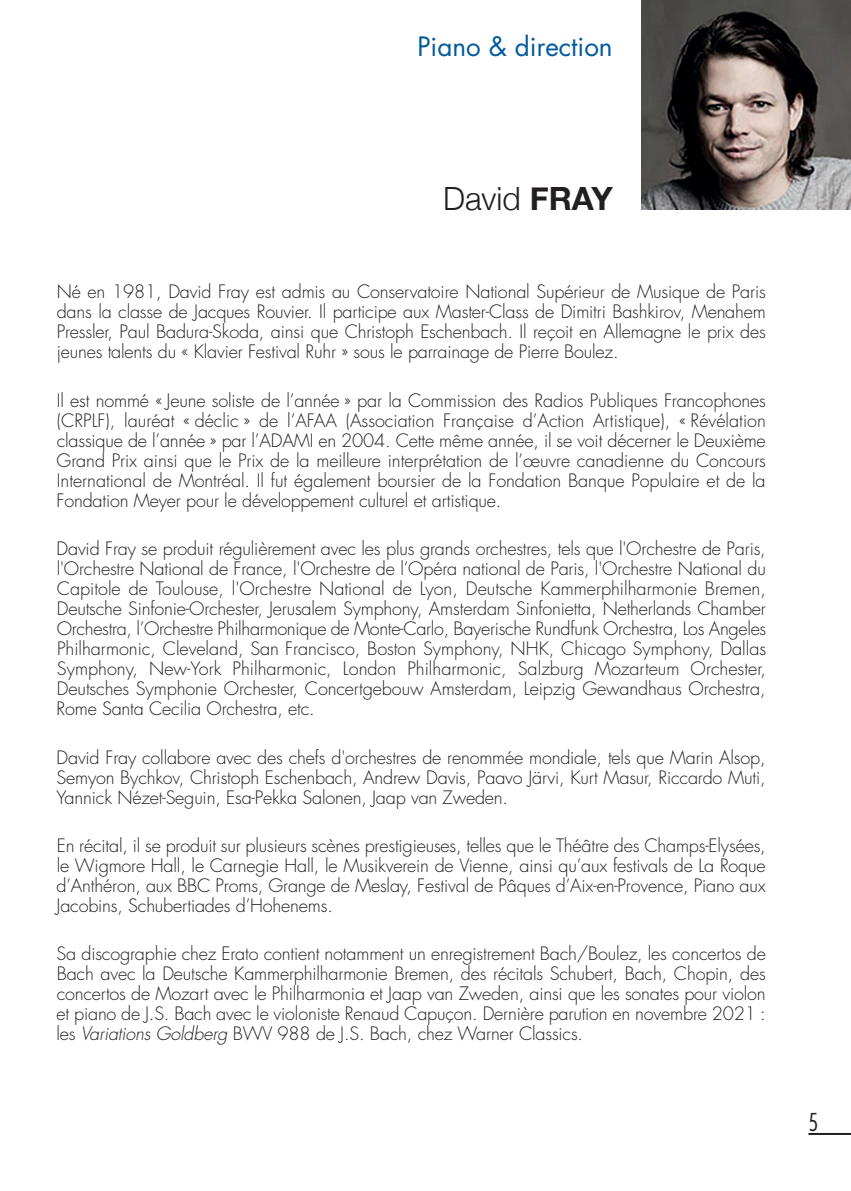
<style>
.page{position:relative;width:851px;height:1191px;background:#fff}
.page>*{position:absolute;margin:0;border:0;box-sizing:border-box;transform-origin:0 0}
.t1{font:26px "Futura";color:#01599c}
.t2{font:300 condensed 24px "Futura";color:#231f20}
.t3{font:300 18px/20px "Futura";letter-spacing:-.01em;color:#231f20;text-align:justify}
.s1{font-style:italic}
</style>
<div class="page">
<hr style="left:808px;top:1133px;width:42px;height:2px;background:#231f20">
<img style="left:641px;top:0;width:209px;height:210px">
<h1 class="t1" style="left:417px;top:34px;width:197px">Piano &amp; direction</h1>
<p class="t3" style="left:57px;top:283px;width:710px">Né en 1981, David Fray est admis au Conservatoire National Supérieur de Musique de Paris dans la classe de Jacques Rouvier. Il participe aux Master-Class de Dimitri Bashkirov, Menahem Pressler, Paul Badura-Skoda, ainsi que Christoph Eschenbach. Il reçoit en Allemagne le prix des jeunes talents du « Klavier Festival Ruhr » sous le parrainage de Pierre Boulez.</p>
<p class="t3" style="left:57px;top:392px;width:711px">Il est nommé « Jeune soliste de l’année » par la Commission des Radios Publiques Francophones (CRPLF), lauréat « déclic » de l’AFAA (Association Française d’Action Artistique), « Révélation classique de l’année » par l’ADAMI en 2004. Cette même année, il se voit décerner le Deuxième Grand Prix ainsi que le Prix de la meilleure interprétation de l’œuvre canadienne du Concours International de Montréal. Il fut également boursier de la Fondation Banque Populaire et de la Fondation Meyer pour le développement culturel et artistique.</p>
<p class="t3" style="left:56px;top:540px;width:711px">David Fray se produit régulièrement avec les plus grands orchestres, tels que l'Orchestre de Paris, l'Orchestre National de France, l'Orchestre de l’Opéra national de Paris, l'Orchestre National du Capitole de Toulouse, l'Orchestre National de Lyon, Deutsche Kammerphilharmonie Bremen, Deutsche Sinfonie-Orchester, Jerusalem Symphony, Amsterdam Sinfonietta, Netherlands Chamber Orchestra, l’Orchestre Philharmonique de Monte-Carlo, Bayerische Rundfunk Orchestra, Los Angeles Philharmonic, Cleveland, San Francisco, Boston Symphony, NHK, Chicago Symphony, Dallas Symphony, New-York Philharmonic, London Philharmonic, Salzburg Mozarteum Orchester, Deutsches Symphonie Orchester, Concertgebouw Amsterdam, Leipzig Gewandhaus Orchestra, Rome Santa Cecilia Orchestra, etc.</p>
<p class="t3" style="left:56px;top:748px;width:710px">David Fray collabore avec des chefs d'orchestres de renommée mondiale, tels que Marin Alsop, Semyon Bychkov, Christoph Eschenbach, Andrew Davis, Paavo Järvi, Kurt Masur, Riccardo Muti, Yannick Nézet-Seguin, Esa-Pekka Salonen, Jaap van Zweden.</p>
<p class="t3" style="left:57px;top:837px;width:710px">En récital, il se produit sur plusieurs scènes prestigieuses, telles que le Théâtre des Champs-Elysées, le Wigmore Hall, le Carnegie Hall, le Musikverein de Vienne, ainsi qu’aux festivals de La Roque d’Anthéron, aux BBC Proms, Grange de Meslay, Festival de Pâques d’Aix-en-Provence, Piano aux Jacobins, Schubertiades d’Hohenems.</p>
<p class="t3" style="left:56px;top:945px;width:710px">Sa discographie chez Erato contient notamment un enregistrement Bach/Boulez, les concertos de Bach avec la Deutsche Kammerphilharmonie Bremen, des récitals Schubert, Bach, Chopin, des concertos de Mozart avec le Philharmonia et Jaap van Zweden, ainsi que les sonates pour violon et piano de J.S. Bach avec le violoniste Renaud Capuçon. Dernière parution en novembre 2021 : les <span class="s1">Variations Goldberg</span> BWV 988 de J.S. Bach, chez Warner Classics.</p>
<h2 class="t2" style="left:808px;top:1111px;width:11px">5</h2>
</div>
